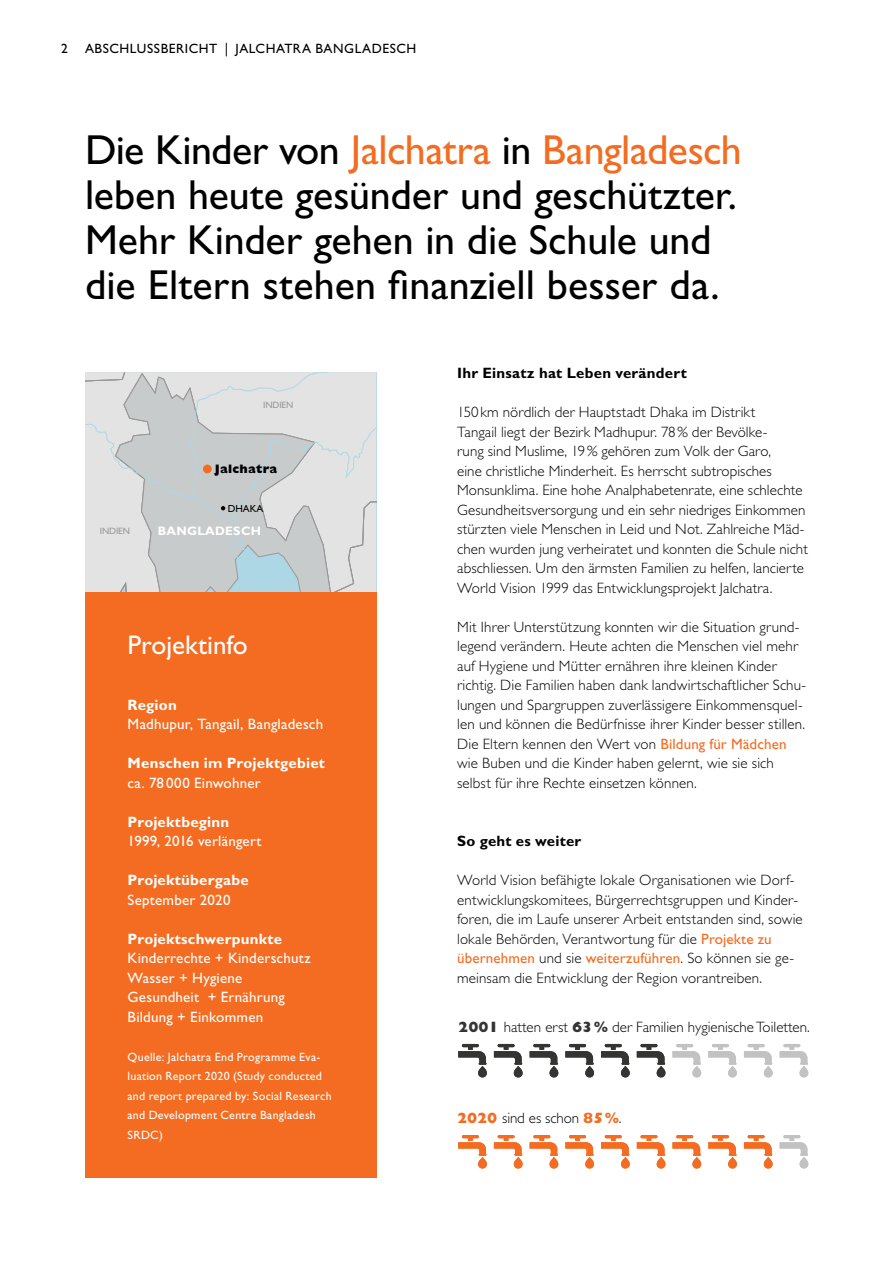
<style>
.page{position:relative;width:893px;height:1263px;background:#fff}
.page>*{position:absolute;margin:0;border:0;box-sizing:border-box;transform-origin:0 0}
.t1{font:42px/45px "Gill Sans Std";letter-spacing:-.005em;color:#000}
.t2{font:27px "Gill Sans Std";letter-spacing:-.005em;color:#fff}
.t3{font:300 15px/19.5px "Gill Sans Std";letter-spacing:.01em;color:#000}
.t4{font:15px/19.5px "Gill Sans Std";letter-spacing:.015em;color:#fff}
.t5{font:700 15px "Gill Sans Std";letter-spacing:.015em;color:#fff}
.t6{font:700 15px "Gill Sans Std";letter-spacing:.02em;color:#000}
.t7{font:13.5px "Gill Sans Std";letter-spacing:.04em;color:#000}
.t8{font:700 12.3px "Gill Sans Std";letter-spacing:.02em;color:#fff}
.t9{font:800 12.3px "Gill Sans Std";letter-spacing:.02em;color:#000}
.t10{font:12px/19.5px "Gill Sans Std";letter-spacing:.02em;color:#fff}
.t11{font:10.2px "Gill Sans Std";letter-spacing:-.01em;color:#000}
.t12{font:9.3px "Gill Sans Std";letter-spacing:-.01em;color:#989899}
.s1{color:#f36c21}
.s2{font-weight:400;color:#f36c21}
.s3{font-weight:800;color:#343433}
.s4{font-weight:800;color:#f36c21}
</style>
<div class="page">
<hr style="left:892px;top:0;width:1px;height:183px;background:#464a6a">
<svg style="left:85px;top:372px;width:291px;height:221px;background:#d3d6d6"></svg>
<div style="left:203px;top:465px;width:9px;height:8px;background:#f36c21;border-radius:50%"></div>
<div style="left:85px;top:593px;width:291px;height:585px;background:#f36c21"></div>
<svg style="left:458px;top:1044px;width:29px;height:34px"></svg>
<svg style="left:494px;top:1044px;width:29px;height:34px"></svg>
<svg style="left:530px;top:1044px;width:28px;height:34px"></svg>
<svg style="left:565px;top:1044px;width:29px;height:34px"></svg>
<svg style="left:601px;top:1044px;width:29px;height:34px"></svg>
<svg style="left:637px;top:1044px;width:28px;height:34px"></svg>
<svg style="left:672px;top:1044px;width:29px;height:34px"></svg>
<svg style="left:708px;top:1044px;width:29px;height:34px"></svg>
<svg style="left:744px;top:1044px;width:29px;height:34px"></svg>
<svg style="left:780px;top:1044px;width:28px;height:34px"></svg>
<svg style="left:458px;top:1135px;width:29px;height:34px"></svg>
<svg style="left:494px;top:1135px;width:29px;height:34px"></svg>
<svg style="left:530px;top:1135px;width:28px;height:34px"></svg>
<svg style="left:565px;top:1135px;width:29px;height:34px"></svg>
<svg style="left:601px;top:1135px;width:29px;height:34px"></svg>
<svg style="left:637px;top:1135px;width:28px;height:34px"></svg>
<svg style="left:672px;top:1135px;width:29px;height:34px"></svg>
<svg style="left:708px;top:1135px;width:29px;height:34px"></svg>
<svg style="left:744px;top:1135px;width:29px;height:34px"></svg>
<svg style="left:780px;top:1135px;width:28px;height:34px"></svg>
<p class="t7" style="left:61px;top:41px;width:8px">2</p>
<p class="t7" style="left:85px;top:41px;width:333px">ABSCHLUSSBERICHT | JALCHATRA BANGLADESCH</p>
<h1 class="t1" style="left:85px;top:127px;width:658px">Die Kinder von <span class="s1">Jalchatra</span> in <span class="s1">Bangladesch </span>leben heute gesünder und geschützter.<br>Mehr Kinder gehen in die Schule und die Eltern stehen finanziell besser da.</h1>
<p class="t12" style="left:263px;top:399px;width:32px">INDIEN</p>
<p class="t9" style="left:215px;top:462px;width:64px">Jalchatra</p>
<p class="t11" style="left:228px;top:502px;width:37px">DHAKA</p>
<p class="t12" style="left:100px;top:525px;width:32px">INDIEN</p>
<p class="t8" style="left:158px;top:524px;width:105px">BANGLADESCH</p>
<h2 class="t2" style="left:128px;top:629px;width:122px">Projektinfo</h2>
<p class="t5" style="left:128px;top:696px;width:51px">Region</p>
<p class="t4" style="left:128px;top:715px;width:197px">Madhupur, Tangail, Bangladesch</p>
<p class="t5" style="left:128px;top:754px;width:199px">Menschen im Projektgebiet</p>
<p class="t4" style="left:128px;top:773px;width:135px">ca. 78 000 Einwohner</p>
<p class="t5" style="left:128px;top:813px;width:103px">Projektbeginn</p>
<p class="t4" style="left:128px;top:832px;width:136px">1999, 2016 verlängert</p>
<p class="t5" style="left:128px;top:871px;width:123px">Projektübergabe</p>
<p class="t4" style="left:128px;top:890px;width:104px">September 2020</p>
<p class="t5" style="left:128px;top:930px;width:156px">Projektschwerpunkte</p>
<p class="t4" style="left:128px;top:949px;width:185px">Kinderrechte + Kinderschutz<br>Wasser + Hygiene<br>Gesundheit + Ernährung<br>Bildung + Einkommen</p>
<p class="t10" style="left:128px;top:1047px;width:206px">Quelle: Jalchatra End Programme Eva&shy;luation Report 2020 (Study conducted and report prepared by: Social Research and Development Centre Bangladesh<br>SRDC)</p>
<p class="t6" style="left:457px;top:364px;width:231px">Ihr Einsatz hat Leben verändert</p>
<p class="t3" style="left:457px;top:403px;width:352px">150km nördlich der Hauptstadt Dhaka im Distrikt<br>Tangail liegt der Bezirk Madhupur. 78% der Bevölke-<br>rung sind Muslime, 19% gehören zum Volk der Garo,<br>eine christliche Minderheit. Es herrscht subtropisches Monsunklima. Eine hohe Analphabetenrate, eine schlechte Gesundheitsversorgung und ein sehr niedriges Einkommen stürzten viele Menschen in Leid und Not. Zahlreiche Mäd&shy;chen wurden jung verheiratet und konnten die Schule nicht abschliessen. Um den ärmsten Familien zu helfen, lancierte World Vision 1999 das Entwicklungsprojekt Jalchatra.</p>
<p class="t3" style="left:457px;top:617px;width:351px">Mit Ihrer Unterstützung konnten wir die Situation grund&shy;legend verändern. Heute achten die Menschen viel mehr auf Hygiene und Mütter ernähren ihre kleinen Kinder richtig. Die Familien haben dank landwirtschaftlicher Schu&shy;lungen und Spargruppen zuverlässigere Einkommensquel&shy;len und können die Bedürfnisse ihrer Kinder besser stillen.<br>Die Eltern kennen den Wert von <span class="s2">Bildung für Mädchen </span>wie Buben und die Kinder haben gelernt, wie sie sich selbst für ihre Rechte einsetzen können.</p>
<p class="t6" style="left:457px;top:832px;width:126px">So geht es weiter</p>
<p class="t3" style="left:457px;top:871px;width:347px">World Vision befähigte lokale Organisationen wie Dorf&shy;entwicklungskomitees, Bürgerrechtsgruppen und Kinder&shy;foren, die im Laufe unserer Arbeit entstanden sind, sowie lokale Behörden, Verantwortung für die <span class="s2">Projekte zu übernehmen</span> und sie <span class="s2">weiterzuführen</span>. So können sie ge&shy;meinsam die Entwicklung der Region vorantreiben.</p>
<p class="t3" style="left:458px;top:1017px;width:353px"><span class="s3">2001</span> hatten erst <span class="s3">63%</span> der Familien hygienische Toiletten.</p>
<p class="t3" style="left:457px;top:1109px;width:166px"><span class="s4">2020</span> sind es schon <span class="s4">85%</span>.</p>
</div>
